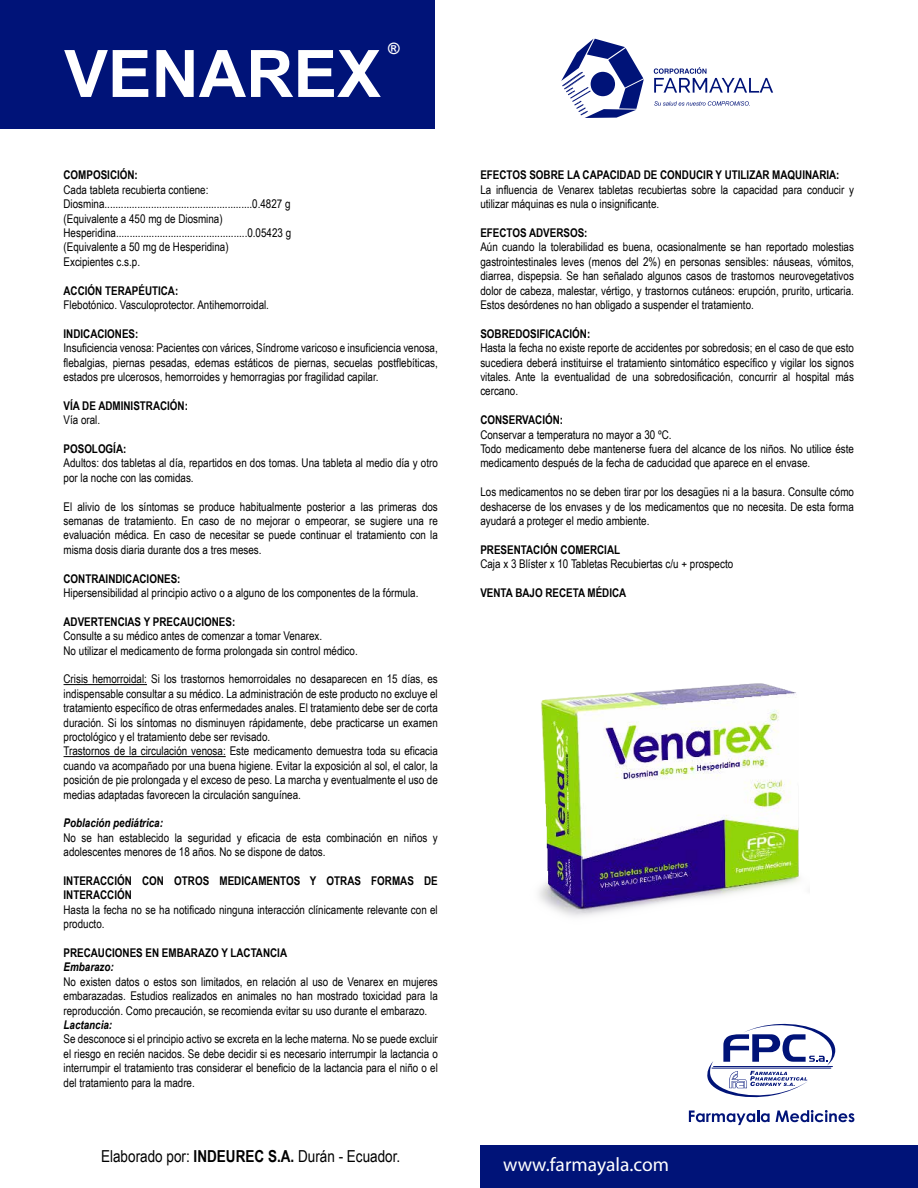
<style>
.page{position:relative;width:918px;height:1188px;background:#fff}
.page>*{position:absolute;margin:0;border:0;box-sizing:border-box;transform-origin:0 0}
.t1{font:700 65.55px "Arial";color:#fff}
.t2{font:19.5px "Myriad Pro";color:#fff}
.t3{font:16.5px "Arial Narrow";color:#000}
.t4{font:700 15.6px "Arial";color:#fff}
.t5{font:12px/14.4px "Arial Narrow";color:#000}
.t6{font:700 12px/14.4px "Arial Narrow";color:#000}
.t7{font:italic 700 12px "Arial Narrow";color:#000}
.s1{font-weight:700}
</style>
<div class="page">
<svg style="left:707px;top:1023px;width:128px;height:75px"></svg>
<svg style="left:689px;top:1110px;width:81px;height:15px"></svg>
<svg style="left:776px;top:1110px;width:78px;height:12px"></svg>
<hr style="left:64px;top:684px;width:83px;height:1px;background:#000">
<hr style="left:64px;top:756px;width:162px;height:1px;background:#000">
<div style="left:0;top:0;width:435px;height:129px;background:#001378"></div>
<svg style="left:561px;top:39px;width:83px;height:79px"></svg>
<svg style="left:654px;top:101px;width:96px;height:5px"></svg>
<svg style="left:654px;top:67px;width:119px;height:26px"></svg>
<div style="left:481px;top:1145px;width:437px;height:43px;background:#001378"></div>
<img style="left:539px;top:683px;width:261px;height:234px">
<h3 class="t4" style="left:388px;top:38px;width:13px">®</h3>
<h1 class="t1" style="left:64px;top:31px;width:318px">VENAREX</h1>
<p class="t6" style="left:64px;top:167px;width:76px">COMPOSICIÓN:</p>
<p class="t5" style="left:64px;top:182px;width:229px">Cada tableta recubierta contiene:<br>Diosmina......................................................0.4827 g (Equivalente a 450 mg de Diosmina)<br>Hesperidina................................................0.05423 g (Equivalente a 50 mg de Hesperidina)<br>Excipientes c.s.p.</p>
<p class="t6" style="left:64px;top:283px;width:116px">ACCIÓN TERAPÉUTICA:</p>
<p class="t5" style="left:64px;top:297px;width:207px">Flebotónico. Vasculoprotector. Antihemorroidal.</p>
<p class="t6" style="left:64px;top:326px;width:76px">INDICACIONES:</p>
<p class="t5" style="left:64px;top:340px;width:376px;text-align:justify">Insuficiencia venosa: Pacientes con várices, Síndrome varicoso e insuficiencia venosa, flebalgias, piernas pesadas, edemas estáticos de piernas, secuelas postflebíticas, estados pre ulcerosos, hemorroides y hemorragias por fragilidad capilar.</p>
<p class="t6" style="left:64px;top:398px;width:126px">VÍA DE ADMINISTRACIÓN:</p>
<p class="t5" style="left:64px;top:412px;width:38px">Vía oral.</p>
<p class="t6" style="left:64px;top:441px;width:64px">POSOLOGÍA:</p>
<p class="t5" style="left:64px;top:455px;width:376px">Adultos: dos tabletas al día, repartidos en dos tomas. Una tableta al medio día y otro por la noche con las comidas.</p>
<p class="t5" style="left:64px;top:499px;width:376px;text-align:justify">El alivio de los síntomas se produce habitualmente posterior a las primeras dos semanas de tratamiento. En caso de no mejorar o empeorar, se sugiere una re evaluación médica. En caso de necesitar se puede continuar el tratamiento con la misma dosis diaria durante dos a tres meses.</p>
<p class="t6" style="left:64px;top:571px;width:118px">CONTRAINDICACIONES:</p>
<p class="t5" style="left:64px;top:585px;width:356px">Hipersensibilidad al principio activo o a alguno de los componentes de la fórmula.</p>
<p class="t6" style="left:64px;top:614px;width:173px">ADVERTENCIAS Y PRECAUCIONES:</p>
<p class="t5" style="left:64px;top:628px;width:296px">Consulte a su médico antes de comenzar a tomar Venarex.<br>No utilizar el medicamento de forma prolongada sin control médico.</p>
<p class="t5" style="left:64px;top:671px;width:376px">Crisis hemorroidal: Si los trastornos hemorroidales no desaparecen en 15 días, es indispensable consultar a su médico. La administración de este producto no excluye el tratamiento específico de otras enfermedades anales. El tratamiento debe ser de corta duración. Si los síntomas no disminuyen rápidamente, debe practicarse un examen proctológico y el tratamiento debe ser revisado.<br>Trastornos de la circulación venosa: Este medicamento demuestra toda su eficacia cuando va acompañado por una buena higiene. Evitar la exposición al sol, el calor, la posición de pie prolongada y el exceso de peso. La marcha y eventualmente el uso de medias adaptadas favorecen la circulación sanguínea.</p>
<p class="t7" style="left:64px;top:814px;width:101px">Población pediátrica:</p>
<p class="t5" style="left:64px;top:830px;width:376px">No se han establecido la seguridad y eficacia de esta combinación en niños y adolescentes menores de 18 años. No se dispone de datos.</p>
<p class="t6" style="left:64px;top:873px;width:376px">INTERACCIÓN CON OTROS MEDICAMENTOS Y OTRAS FORMAS DE<br>INTERACCIÓN</p>
<p class="t5" style="left:64px;top:902px;width:376px">Hasta la fecha no se ha notificado ninguna interacción clínicamente relevante con el producto.</p>
<p class="t6" style="left:64px;top:945px;width:225px">PRECAUCIONES EN EMBARAZO Y LACTANCIA</p>
<p class="t7" style="left:64px;top:958px;width:52px">Embarazo:</p>
<p class="t5" style="left:64px;top:974px;width:376px;text-align:justify">No existen datos o estos son limitados, en relación al uso de Venarex en mujeres embarazadas. Estudios realizados en animales no han mostrado toxicidad para la reproducción. Como precaución, se recomienda evitar su uso durante el embarazo.</p>
<p class="t7" style="left:64px;top:1016px;width:50px">Lactancia:</p>
<p class="t5" style="left:64px;top:1031px;width:376px;text-align:justify">Se desconoce si el principio activo se excreta en la leche materna. No se puede excluir el riesgo en recién nacidos. Se debe decidir si es necesario interrumpir la lactancia o interrumpir el tratamiento tras considerar el beneficio de la lactancia para el niño o el del tratamiento para la madre.</p>
<h3 class="t3" style="left:101px;top:1144px;width:301px">Elaborado por: <span class="s1">INDEUREC S.A.</span> Durán - Ecuador.</h3>
<p class="t6" style="left:480px;top:167px;width:361px">EFECTOS SOBRE LA CAPACIDAD DE CONDUCIR Y UTILIZAR MAQUINARIA:</p>
<p class="t5" style="left:480px;top:182px;width:375px">La influencia de Venarex tabletas recubiertas sobre la capacidad para conducir y utilizar máquinas es nula o insignificante.</p>
<p class="t6" style="left:480px;top:225px;width:109px">EFECTOS ADVERSOS:</p>
<p class="t5" style="left:480px;top:239px;width:375px;text-align:justify">Aún cuando la tolerabilidad es buena, ocasionalmente se han reportado molestias gastrointestinales leves (menos del 2%) en personas sensibles: náuseas, vómitos, diarrea, dispepsia. Se han señalado algunos casos de trastornos neurovegetativos dolor de cabeza, malestar, vértigo, y trastornos cutáneos: erupción, prurito, urticaria.<br>Estos desórdenes no han obligado a suspender el tratamiento.</p>
<p class="t6" style="left:480px;top:326px;width:111px">SOBREDOSIFICACIÓN:</p>
<p class="t5" style="left:480px;top:340px;width:375px;text-align:justify">Hasta la fecha no existe reporte de accidentes por sobredosis; en el caso de que esto sucediera deberá instituirse el tratamiento sintomático específico y vigilar los signos vitales. Ante la eventualidad de una sobredosificación, concurrir al hospital más cercano.</p>
<p class="t6" style="left:480px;top:412px;width:84px">CONSERVACIÓN:</p>
<p class="t5" style="left:480px;top:427px;width:375px">Conservar a temperatura no mayor a 30 ºC.<br>Todo medicamento debe mantenerse fuera del alcance de los niños. No utilice éste medicamento después de la fecha de caducidad que aparece en el envase.</p>
<p class="t5" style="left:480px;top:484px;width:375px;text-align:justify">Los medicamentos no se deben tirar por los desagües ni a la basura. Consulte cómo deshacerse de los envases y de los medicamentos que no necesita. De esta forma ayudará a proteger el medio ambiente.</p>
<p class="t6" style="left:480px;top:542px;width:141px">PRESENTACIÓN COMERCIAL</p>
<p class="t5" style="left:480px;top:556px;width:254px">Caja x 3 Blíster x 10 Tabletas Recubiertas c/u + prospecto</p>
<p class="t6" style="left:480px;top:585px;width:147px">VENTA BAJO RECETA MÉDICA</p>
<h2 class="t2" style="left:503px;top:1153px;width:167px">www.farmayala.com</h2>
</div>
